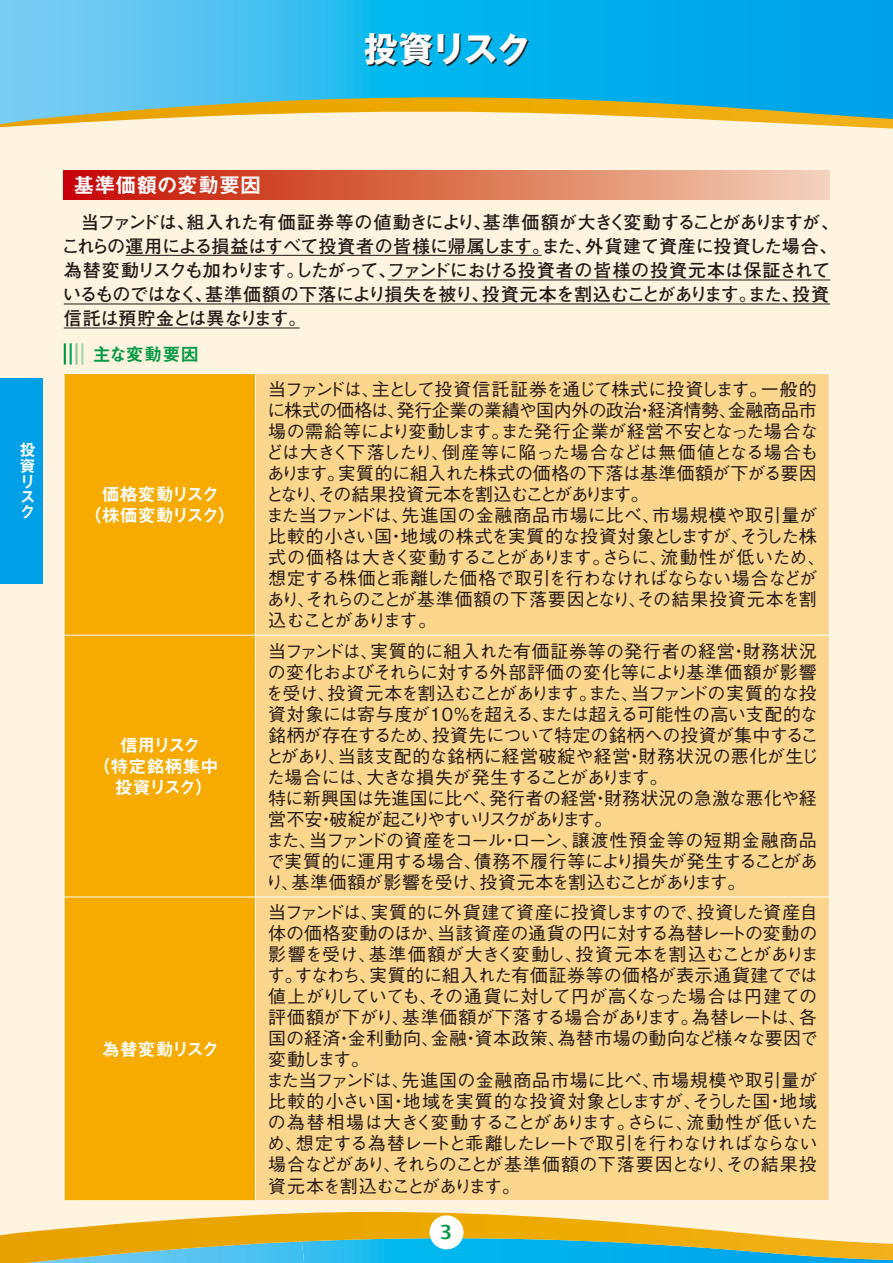
<style>
.page{position:relative;width:893px;height:1263px;background:#fef4df}
.page>*{position:absolute;margin:0;border:0;box-sizing:border-box;transform-origin:0 0}
.t1{font:700 34.5px "Gothic MB101 Pro";letter-spacing:-.055em;color:#fff}
.t2{font:21px "Midashi Go Pro MB31";color:#fff}
.t3{font:600 19.5px "Lucida Sans";color:#094}
.t4{font:500 18px/21px "Gothic BBB Pro";letter-spacing:-.02em;color:#221815}
.t5{font:700 18px/24px "Futo Go B101 Pro";letter-spacing:-.02em;color:#221815}
.t6{font:18px/21px "Midashi Go Pro MB31";letter-spacing:-.06em;color:#fff;text-align:center}
.t7{font:18px "Midashi Go Pro MB31";letter-spacing:-.035em;color:#fff}
.t8{font:18px "Midashi Go Pro MB31";letter-spacing:.015em;color:#094}
.t9{font:16.5px/15.6px "Midashi Go Pro MB31";color:#fff}
</style>
<div class="page">
<svg style="left:0;top:1212px;width:893px;height:51px"></svg>
<svg style="left:0;top:0;width:893px;height:126px;background:#48b9d5"></svg>
<hr style="left:126px;top:255px;width:416px;height:1px;background:#221815">
<hr style="left:388px;top:280px;width:442px;height:1px;background:#221815">
<hr style="left:64px;top:304px;width:766px;height:1px;background:#221815">
<hr style="left:64px;top:328px;width:236px;height:1px;background:#221815">
<div style="left:64px;top:170px;width:765px;height:30px;background:linear-gradient(to right,#c40d00,#f3d3b0)"></div>
<hr style="left:64px;top:343px;width:2px;height:22px;background:#094">
<hr style="left:70px;top:343px;width:2px;height:22px;background:#00a95f">
<hr style="left:75px;top:343px;width:3px;height:22px;background:#89c997">
<hr style="left:81px;top:343px;width:2px;height:22px;background:#a5d4ad">
<div style="left:65px;top:374px;width:190px;height:826px;background:#f7ab00"></div>
<div style="left:256px;top:374px;width:573px;height:826px;background:#fcd68c"></div>
<hr style="left:64px;top:373px;width:191px;height:1px;background:#fff">
<hr style="left:64px;top:374px;width:1px;height:261px;background:#fff">
<hr style="left:255px;top:373px;width:575px;height:1px;background:#fff">
<hr style="left:255px;top:374px;width:1px;height:261px;background:#fff">
<hr style="left:829px;top:374px;width:1px;height:261px;background:#fff">
<hr style="left:64px;top:635px;width:191px;height:1px;background:#fff">
<hr style="left:64px;top:635px;width:1px;height:262px;background:#fff">
<hr style="left:255px;top:635px;width:575px;height:1px;background:#fff">
<hr style="left:255px;top:635px;width:1px;height:262px;background:#fff">
<hr style="left:829px;top:635px;width:1px;height:262px;background:#fff">
<hr style="left:64px;top:897px;width:191px;height:1px;background:#fff">
<hr style="left:64px;top:897px;width:1px;height:303px;background:#fff">
<hr style="left:255px;top:897px;width:575px;height:1px;background:#fff">
<hr style="left:255px;top:897px;width:1px;height:303px;background:#fff">
<hr style="left:829px;top:897px;width:1px;height:303px;background:#fff">
<hr style="left:64px;top:1200px;width:191px;height:1px;background:#fff">
<hr style="left:255px;top:1200px;width:575px;height:1px;background:#fff">
<svg style="left:366px;top:33px;width:163px;height:33px;background:#0e7291"></svg>
<div style="left:429px;top:1215px;width:34px;height:34px;background:#fff;border-radius:50%"></div>
<div style="left:0;top:378px;width:43px;height:205px;background:#00a0e9"></div>
<h1 class="t1" style="left:364px;top:20px;width:168px">投資リスク</h1>
<p class="t9" style="left:20px;top:440px;width:17px">投資リスク</p>
<p class="t2" style="left:73px;top:168px;width:189px">基準価額の変動要因</p>
<p class="t5" style="left:62px;top:207px;width:779px;text-indent:19px">当ファンドは、組入れた有価証券等の値動きにより、基準価額が大きく変動することがありますが、これらの運用による損益はすべて投資者の皆様に帰属します。また、外貨建て資産に投資した場合、為替変動リスクも加わります。したがって、ファンドにおける投資者の皆様の投資元本は保証されているものではなく、基準価額の下落により損失を被り、投資元本を割込むことがあります。また、投資信託は預貯金とは異なります。</p>
<p class="t8" style="left:93px;top:340px;width:108px">主な変動要因</p>
<p class="t6" style="left:84px;top:481px;width:154px">価格変動リスク<br>（株価変動リスク）</p>
<p class="t7" style="left:120px;top:731px;width:82px">信用リスク</p>
<p class="t7" style="left:93px;top:752px;width:128px">（特定銘柄集中</p>
<p class="t7" style="left:115px;top:773px;width:100px">投資リスク）</p>
<p class="t6" style="left:102px;top:1036px;width:119px">為替変動リスク</p>
<p class="t4" style="left:266px;top:376px;width:562px">当ファンドは、主として投資信託証券を通じて株式に投資します。一般的に株式の価格は、発行企業の業績や国内外の政治・経済情勢、金融商品市場の需給等により変動します。また発行企業が経営不安となった場合などは大きく下落したり、倒産等に陥った場合などは無価値となる場合もあります。実質的に組入れた株式の価格の下落は基準価額が下がる要因となり、その結果投資元本を割込むことがあります。<br>また当ファンドは、先進国の金融商品市場に比べ、市場規模や取引量が比較的小さい国・地域の株式を実質的な投資対象としますが、そうした株式の価格は大きく変動することがあります。さらに、流動性が低いため、想定する株価と乖離した価格で取引を行わなければならない場合などがあり、それらのことが基準価額の下落要因となり、その結果投資元本を割込むことがあります。</p>
<p class="t4" style="left:266px;top:638px;width:555px">当ファンドは、実質的に組入れた有価証券等の発行者の経営・財務状況の変化およびそれらに対する外部評価の変化等により基準価額が影響を受け、投資元本を割込むことがあります。また、当ファンドの実質的な投資対象には寄与度が10％を超える、または超える可能性の高い支配的な銘柄が存在するため、投資先について特定の銘柄への投資が集中することがあり、当該支配的な銘柄に経営破綻や経営・財務状況の悪化が生じた場合には、大きな損失が発生することがあります。<br>特に新興国は先進国に比べ、発行者の経営・財務状況の急激な悪化や経営不安・破綻が起こりやすいリスクがあります。<br>また、当ファンドの資産をコール・ローン、譲渡性預金等の短期金融商品で実質的に運用する場合、債務不履行等により損失が発生することがあり、基準価額が影響を受け、投資元本を割込むことがあります。</p>
<p class="t4" style="left:266px;top:900px;width:554px">当ファンドは、実質的に外貨建て資産に投資しますので、投資した資産自体の価格変動のほか、当該資産の通貨の円に対する為替レートの変動の影響を受け、基準価額が大きく変動し、投資元本を割込むことがあります。すなわち、実質的に組入れた有価証券等の価格が表示通貨建てでは値上がりしていても、その通貨に対して円が高くなった場合は円建ての評価額が下がり、基準価額が下落する場合があります。為替レートは、各国の経済・金利動向、金融・資本政策、為替市場の動向など様々な要因で変動します。<br>また当ファンドは、先進国の金融商品市場に比べ、市場規模や取引量が比較的小さい国・地域を実質的な投資対象としますが、そうした国・地域の為替相場は大きく変動することがあります。さらに、流動性が低いため、想定する為替レートと乖離したレートで取引を行わなければならない場合などがあり、それらのことが基準価額の下落要因となり、その結果投資元本を割込むことがあります。</p>
<p class="t3" style="left:440px;top:1221px;width:14px">3</p>
</div>
